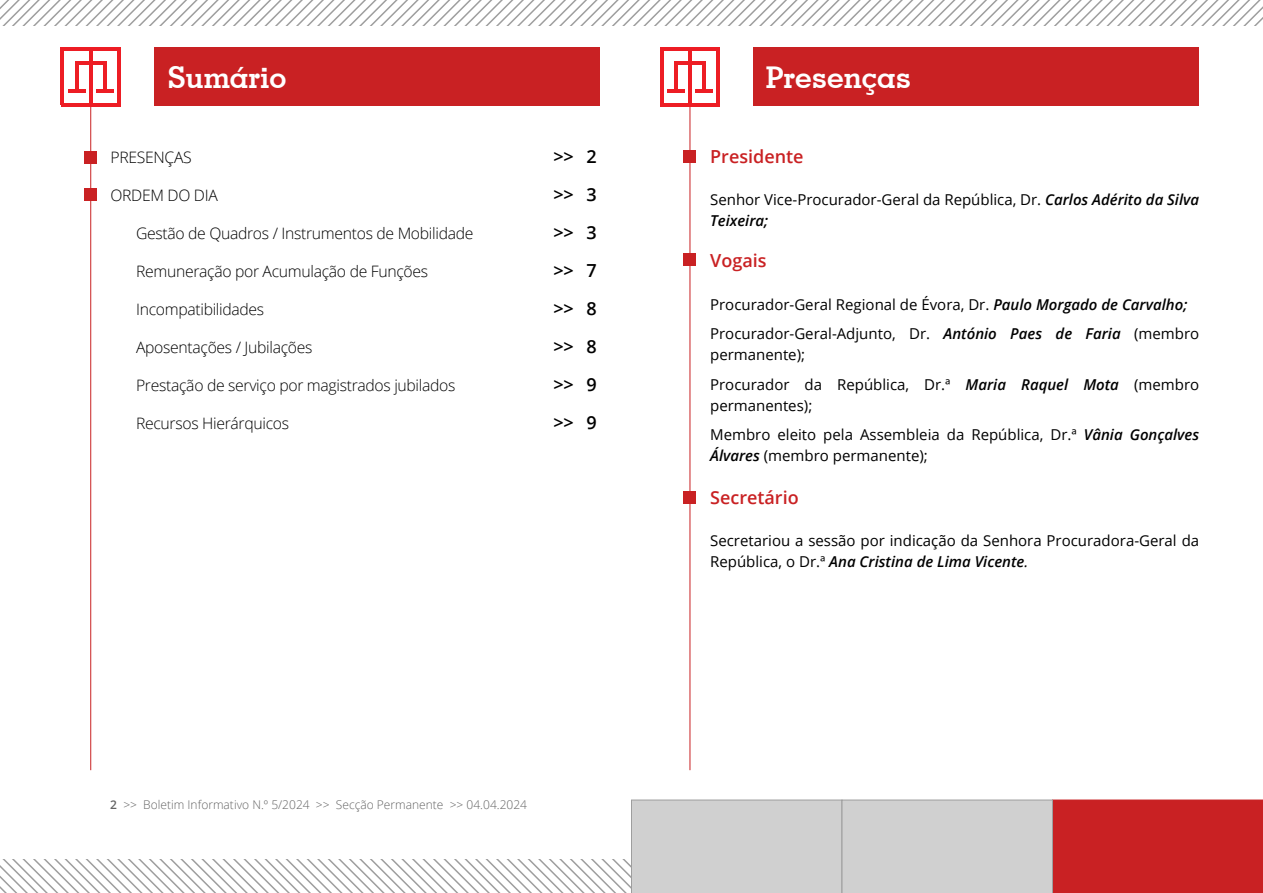
<style>
.page{position:relative;width:1263px;height:893px;background:#fff}
.page>*{position:absolute;margin:0;border:0;box-sizing:border-box;transform-origin:0 0}
.t1{font:700 30px "Geometric Slab 703 BT";color:#fff}
.t2{font:600 18px "Open Sans";color:#c92123}
.t3{font:600 18px "Open Sans";color:#000}
.t4{font:300 15.75px "Open Sans";letter-spacing:-.02em;color:#000}
.t5{font:15px/29.5px "Open Sans";color:#000}
.t6{font:300 12px "Open Sans";color:#646464}
.s1{font-weight:600}
.s2{font-weight:600;font-style:italic}
.s3{font-style:italic}
</style>
<div class="page">
<hr style="left:90px;top:104px;width:1px;height:666px;background:#c92123">
<hr style="left:75px;top:61px;width:3px;height:31px;background:#ed1d24">
<hr style="left:61px;top:47px;width:3px;height:58px;background:#ed1d24">
<hr style="left:117px;top:49px;width:3px;height:56px;background:#ed1d24">
<hr style="left:61px;top:103px;width:59px;height:4px;background:#ed1d24">
<hr style="left:61px;top:47px;width:59px;height:4px;background:#ed1d24">
<hr style="left:89px;top:48px;width:3px;height:56px;background:#ed1d24">
<hr style="left:68px;top:89px;width:17px;height:4px;background:#ed1d24">
<hr style="left:103px;top:61px;width:3px;height:31px;background:#ed1d24">
<hr style="left:75px;top:61px;width:31px;height:4px;background:#ed1d24">
<hr style="left:96px;top:89px;width:18px;height:4px;background:#ed1d24">
<hr style="left:690px;top:104px;width:1px;height:666px;background:#c92123">
<hr style="left:674px;top:61px;width:3px;height:31px;background:#ed1d24">
<hr style="left:660px;top:47px;width:3px;height:58px;background:#ed1d24">
<hr style="left:716px;top:49px;width:3px;height:56px;background:#ed1d24">
<hr style="left:660px;top:103px;width:59px;height:4px;background:#ed1d24">
<hr style="left:660px;top:47px;width:59px;height:4px;background:#ed1d24">
<hr style="left:688px;top:48px;width:3px;height:56px;background:#ed1d24">
<hr style="left:667px;top:89px;width:18px;height:4px;background:#ed1d24">
<hr style="left:702px;top:61px;width:3px;height:31px;background:#ed1d24">
<hr style="left:674px;top:61px;width:31px;height:4px;background:#ed1d24">
<hr style="left:695px;top:89px;width:18px;height:4px;background:#ed1d24">
<svg style="left:0;top:800px;width:1263px;height:93px"></svg>
<svg style="left:0;top:0;width:1263px;height:26px"></svg>
<div style="left:753px;top:48px;width:445px;height:58px;background:#c92123"></div>
<div style="left:154px;top:47px;width:446px;height:59px;background:#c92123"></div>
<div style="left:684px;top:253px;width:12px;height:13px;background:#c92123"></div>
<div style="left:683px;top:491px;width:13px;height:13px;background:#c92123"></div>
<div style="left:84px;top:151px;width:13px;height:12px;background:#c92123"></div>
<div style="left:684px;top:150px;width:12px;height:13px;background:#c92123"></div>
<div style="left:84px;top:188px;width:13px;height:13px;background:#c92123"></div>
<h1 class="t1" style="left:167px;top:59px;width:121px">Sumário</h1>
<h1 class="t1" style="left:766px;top:59px;width:147px">Presenças</h1>
<p class="t4" style="left:111px;top:146px;width:78px">Presenças</p>
<p class="t3" style="left:554px;top:144px;width:45px">&gt;&gt; 2</p>
<p class="t4" style="left:111px;top:184px;width:104px">ORDEM DO DIA</p>
<p class="t3" style="left:554px;top:182px;width:45px">&gt;&gt; 3</p>
<p class="t4" style="left:136px;top:222px;width:339px">Gestão de Quadros / Instrumentos de Mobilidade</p>
<p class="t3" style="left:554px;top:220px;width:45px">&gt;&gt; 3</p>
<p class="t4" style="left:136px;top:260px;width:294px">Remuneração por Acumulação de Funções</p>
<p class="t3" style="left:554px;top:258px;width:45px">&gt;&gt; 7</p>
<p class="t4" style="left:136px;top:298px;width:130px">Incompatibilidades</p>
<p class="t3" style="left:554px;top:296px;width:45px">&gt;&gt; 8</p>
<p class="t4" style="left:136px;top:336px;width:178px">Aposentações / Jubilações</p>
<p class="t3" style="left:554px;top:334px;width:45px">&gt;&gt; 8</p>
<p class="t4" style="left:136px;top:374px;width:321px">Prestação de serviço por magistrados jubilados</p>
<p class="t3" style="left:554px;top:372px;width:45px">&gt;&gt; 9</p>
<p class="t4" style="left:136px;top:412px;width:155px">Recursos Hierárquicos</p>
<p class="t3" style="left:554px;top:410px;width:45px">&gt;&gt; 9</p>
<p class="t6" style="left:110px;top:796px;width:418px"><span class="s1">2</span> &gt;&gt; Boletim Informativo N.º 5/2024 &gt;&gt; Secção Permanente &gt;&gt; 04.04.2024</p>
<p class="t2" style="left:710px;top:144px;width:95px">Presidente</p>
<p class="t5" style="left:710px;top:189px;width:490px;line-height:21px">Senhor Vice-Procurador-Geral da República, Dr. <span class="s2">Carlos Adérito da Silva<br>Teixeira;</span></p>
<p class="t2" style="left:710px;top:248px;width:58px">Vogais</p>
<p class="t5" style="left:710px;top:289px;width:490px">Procurador-Geral Regional de Évora, Dr. <span class="s2">Paulo Morgado de Carvalho;<br></span>Procurador-Geral-Adjunto, Dr. <span class="s2">António Paes de Faria</span> (membro</p>
<p class="t5" style="left:710px;top:339px;width:490px">permanente);<br>Procurador da República, Dr.ª <span class="s2">Maria Raquel Mota</span> (membro</p>
<p class="t5" style="left:710px;top:390px;width:491px">permanentes);<br>Membro eleito pela Assembleia da República, Dr.ª <span class="s2">Vânia Gonçalves</span></p>
<p class="t5" style="left:710px;top:440px;width:219px"><span class="s2">Álvares</span> (membro permanente);</p>
<p class="t2" style="left:710px;top:485px;width:90px">Secretário</p>
<p class="t5" style="left:710px;top:530px;width:490px;line-height:21px">Secretariou a sessão por indicação da Senhora Procuradora-Geral da<br>República, o Dr.ª <span class="s2">Ana Cristina de Lima Vicente</span><span class="s3">.</span></p>
</div>
